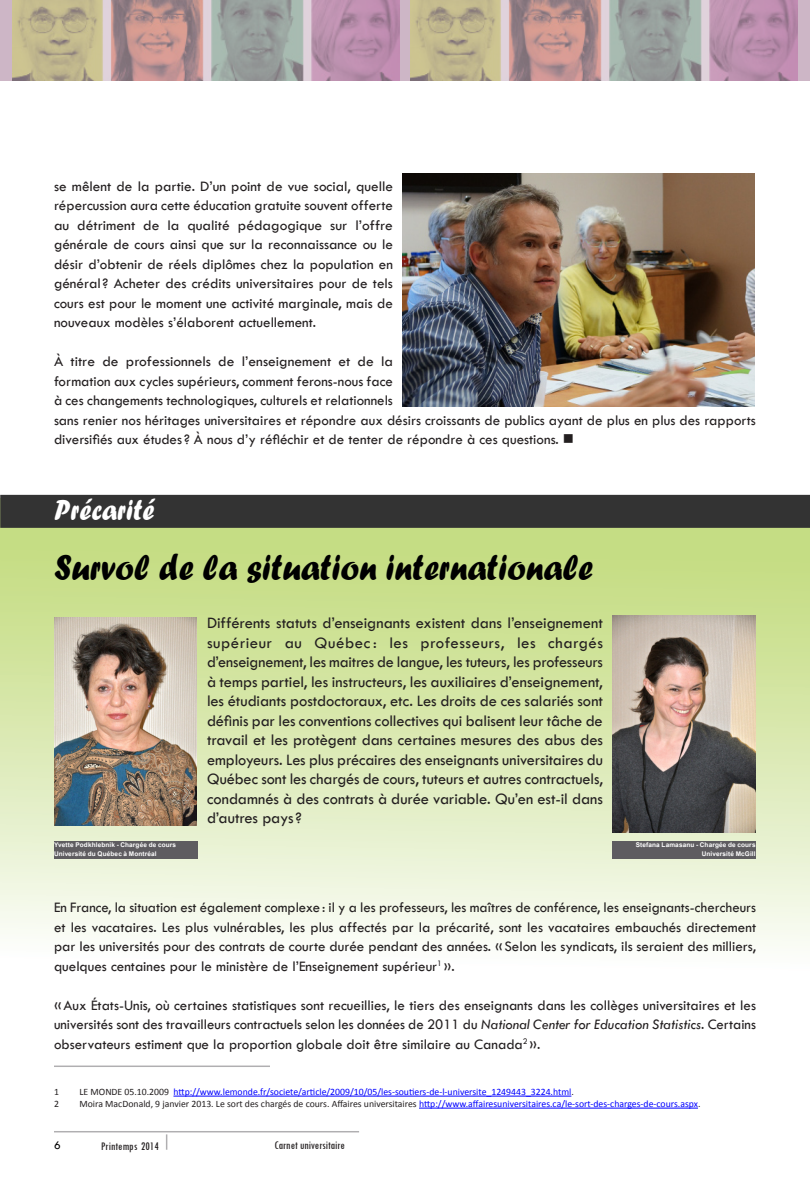
<style>
.page{position:relative;width:810px;height:1188px;background:#fff}
.page>*{position:absolute;margin:0;border:0;box-sizing:border-box;transform-origin:0 0}
.Paragraphe_1{font:37.5px "Forte";color:#000;scale:.92 1}
.Paragraphe_1-2{font:30px "Forte";color:#fff;scale:.92 1}
.chapo_11_sur_13{font:16.5px/19.5px "Tw Cen";letter-spacing:-.01em;color:#231f20;text-align:justify}
.t1{font:15px/19.5px "Tw Cen";color:#231f20;text-align:justify}
.t2{font:condensed 12px "Tw Cen";color:#231f20}
.t3{font:12px "Tw Cen";color:#000}
.Note-bas-page{font:9.75px "Calibri";color:#231f20}
.Note-bas-page-2{font:9.75px "Calibri";color:#00f}
.t4{font:700 9px/9px "Utsaah";letter-spacing:.015em;color:#fff}
.s1{font-style:italic}
.s2{color:#231f20}
.s3{color:#00f}
</style>
<div class="page">
<div style="left:0;top:0;width:810px;height:81px;background:#cdb6c6"></div>
<svg style="left:166px;top:1134px;width:1px;height:16px"></svg>
<hr style="left:54px;top:1131px;width:305px;height:1px;background:#5e5c60">
<img style="left:410px;top:0;width:387px;height:81px">
<img style="left:13px;top:0;width:387px;height:81px">
<svg style="left:0;top:528px;width:809px;height:580px"></svg>
<div style="left:0;top:495px;width:810px;height:33px;background:#333"></div>
<hr style="left:173px;top:1096px;width:398px;height:1px;background:#00f">
<hr style="left:419px;top:1108px;width:279px;height:1px;background:#00f">
<hr style="left:54px;top:1066px;width:216px;height:1px;background:#5e5c60">
<img style="left:54px;top:617px;width:143px;height:209px">
<img style="left:612px;top:616px;width:144px;height:217px">
<div style="left:54px;top:841px;width:144px;height:18px;background:#5e5c60"></div>
<div style="left:612px;top:841px;width:144px;height:18px;background:#5e5c60"></div>
<img style="left:402px;top:174px;width:353px;height:233px">
<p class="t1" style="left:54px;top:176px;width:341px">se mêlent de la partie. D’un point de vue social, quelle répercussion aura cette éducation gratuite souvent offerte au détriment de la qualité pédagogique sur l’offre générale de cours ainsi que sur la reconnaissance ou le désir d’obtenir de réels diplômes chez la population en général? Acheter des crédits universitaires pour de tels cours est pour le moment une activité marginale, mais de nouveaux modèles s’élaborent actuellement.</p>
<p class="t1" style="left:54px;top:351px;width:703px;text-align:left">À titre de professionnels de l’enseignement et de la<br>formation aux cycles supérieurs, comment ferons-nous face<br>à ces changements technologiques, culturels et relationnels<br>sans renier nos héritages universitaires et répondre aux désirs croissants de publics ayant de plus en plus des rapports diversifiés aux études? À nous d’y réfléchir et de tenter de répondre à ces questions. ■</p>
<p class="Paragraphe_1-2" style="left:54px;top:493px;width:110px">Précarité</p>
<p class="Paragraphe_1" style="left:54px;top:545px;width:587px">Survol de la situation internationale</p>
<p class="chapo_11_sur_13" style="left:207px;top:613px;width:398px">Différents statuts d’enseignants existent dans l’enseignement supérieur au Québec: les professeurs, les chargés d’enseignement, les maitres de langue, les tuteurs, les professeurs à temps partiel, les instructeurs, les auxiliaires d’enseignement, les étudiants postdoctoraux, etc. Les droits de ces salariés sont définis par les conventions collectives qui balisent leur tâche de travail et les protègent dans certaines mesures des abus des employeurs. Les plus précaires des enseignants universitaires du Québec sont les chargés de cours, tuteurs et autres contractuels, condamnés à des contrats à durée variable. Qu’en est-il dans d’autres pays?</p>
<p class="t4" style="left:54px;top:841px;width:124px">Yvette Podkhlebnik - Chargée de cours<br>Université du Québec à Montréal</p>
<p class="t4" style="left:636px;top:841px;width:121px;text-align:right">Stefana Lamasanu - Chargée de cours<br>Université McGill</p>
<p class="t1" style="left:54px;top:897px;width:704px">En France, la situation est également complexe: il y a les professeurs, les maîtres de conférence, les enseignants-chercheurs et les vacataires. Les plus vulnérables, les plus affectés par la précarité, sont les vacataires embauchés directement par les universités pour des contrats de courte durée pendant des années. «Selon les syndicats, ils seraient des milliers, quelques centaines pour le ministère de l’Enseignement supérieur<sup>1</sup> ».</p>
<p class="t1" style="left:54px;top:995px;width:704px">«Aux États-Unis, où certaines statistiques sont recueillies, le tiers des enseignants dans les collèges universitaires et les universités sont des travailleurs contractuels selon les données de 2011 du <span class="s1">National Center for Education Statistics</span>. Certains observateurs estiment que la proportion globale doit être similaire au Canada<sup>2</sup> ».</p>
<p class="Note-bas-page" style="left:54px;top:1086px;width:6px">1</p>
<p class="Note-bas-page-2" style="left:80px;top:1086px;width:496px"><span class="s2">LE MONDE 05.10.2009</span> http://www.lemonde.fr/societe/article/2009/10/05/les-soutiers-de-l-universite_1249443_3224.html<span class="s2">.</span></p>
<p class="Note-bas-page" style="left:54px;top:1098px;width:6px">2</p>
<p class="Note-bas-page" style="left:79px;top:1098px;width:622px">Moira MacDonald, 9 janvier 2013. Le sort des chargés de cours. Affaires universitaires <span class="s3">http://www.affairesuniversitaires.ca/le-sort-des-charges-de-cours.aspx</span>.</p>
<p class="t3" style="left:54px;top:1138px;width:8px">6</p>
<p class="t2" style="left:101px;top:1139px;width:59px">Printemps 2014</p>
<p class="t2" style="left:274px;top:1138px;width:72px">Carnet universitaire</p>
</div>
